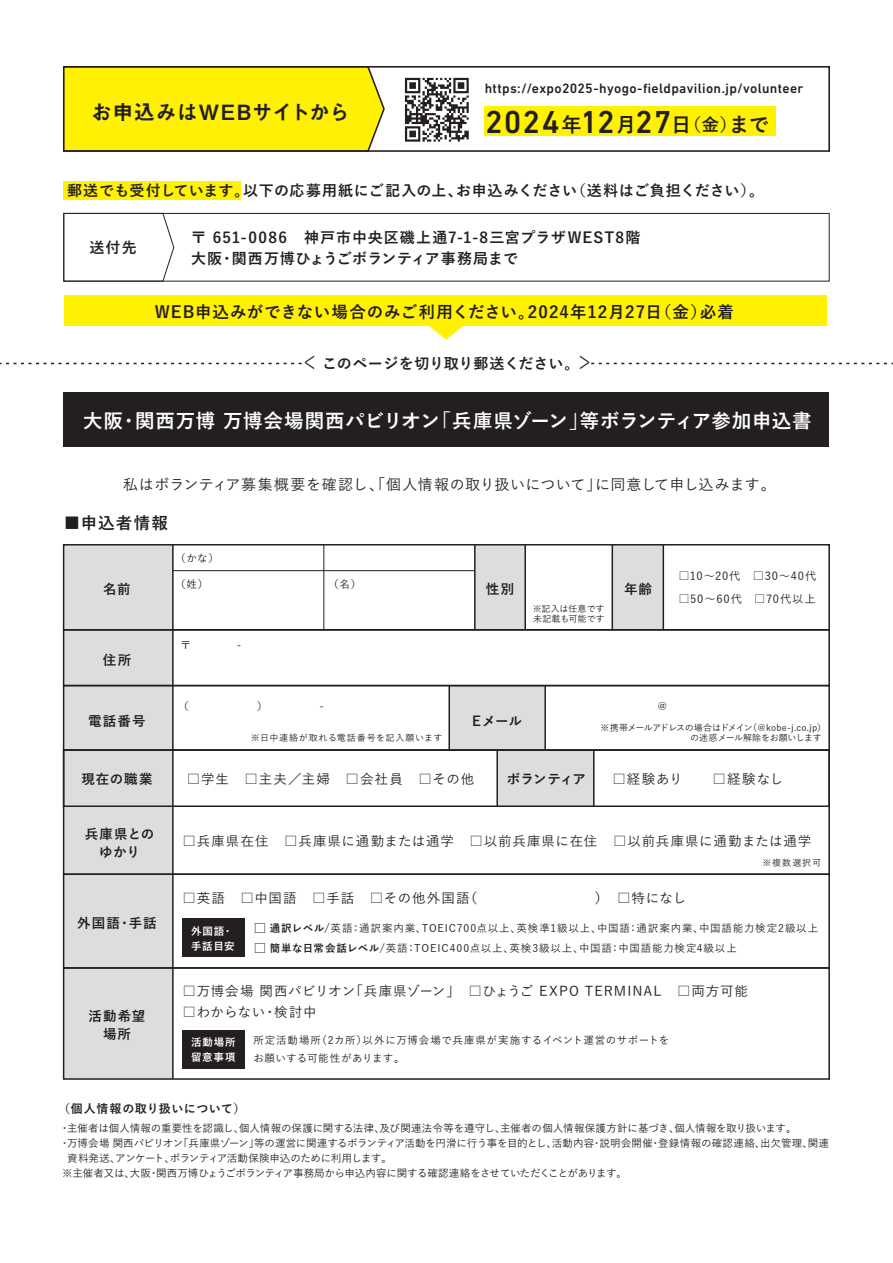
<style>
.page{position:relative;width:893px;height:1263px;background:#fff}
.page>*{position:absolute;margin:0;border:0;box-sizing:border-box;transform-origin:0 0}
.t1{font:500 32.4px "DIN Next LT Pro";letter-spacing:.03em;color:#231f20}
.t2{font:21px "Midashi Go Pro MB31";letter-spacing:.02em;color:#231f20}
.t3{font:700 19.5px "Yu Go";letter-spacing:.02em;color:#fff}
.t4{font:700 16.5px "Yu Go";letter-spacing:.055em;color:#231f20}
.t5{font:700 15px/21px "Yu Go";letter-spacing:.045em;color:#231f20}
.t6{font:700 15px "Yu Go";letter-spacing:.025em;color:#231f20}
.t7{font:500 15px "Yu Go";letter-spacing:.03em;color:#231f20}
.t8{font:700 15px "Yu Go";letter-spacing:-.005em;color:#231f20}
.t9{font:500 13.8px "DIN Next LT Pro";letter-spacing:.025em;color:#231f20}
.t10{font:500 13.5px "Yu Go";letter-spacing:.065em;color:#231f20}
.t11{font:700 13.5px/18px "Yu Go";letter-spacing:.07em;color:#231f20;text-align:center}
.t12{font:500 13.5px "Yu Go";letter-spacing:.085em;color:#231f20}
.t13{font:500 13.5px "Yu Go";letter-spacing:.03em;color:#231f20}
.t14{font:700 13.5px/18px "Yu Go";letter-spacing:.03em;color:#231f20;text-align:center}
.t15{font:700 12px "Yu Go";letter-spacing:.04em;color:#231f20}
.t16{font:500 11.25px "Yu Go";letter-spacing:.075em;color:#231f20}
.t17{font:500 10.5px "Yu Go";letter-spacing:.01em;color:#231f20}
.t18{font:500 10.5px "Yu Go";letter-spacing:-.01em;color:#231f20}
.t19{font:500 10.5px "Yu Go";letter-spacing:.08em;color:#231f20}
.t20{font:500 10.5px "Yu Go";letter-spacing:-.025em;color:#231f20}
.t21{font:500 10.5px/18px "Yu Go";letter-spacing:.06em;color:#231f20}
.t22{font:500 10.5px "Yu Go";letter-spacing:.085em;color:#231f20}
.t23{font:500 10.5px "Yu Go";letter-spacing:-.035em;color:#231f20}
.t24{font:700 10.5px/15px "Yu Go";letter-spacing:.08em;color:#fff}
.t25{font:500 9px/10.5px "Yu Go";letter-spacing:-.04em;color:#231f20}
.t26{font:500 9px/10.5px "Yu Go";letter-spacing:.01em;color:#231f20}
.t27{font:500 9px "Yu Go";letter-spacing:.07em;color:#231f20}
.s1{font-family:"Yu Go";font-weight:700;font-size:20.25px}
.s2{font-family:"Yu Go";font-weight:700;font-size:17.25px}
.s3{font-size:22.5px}
.s4{font-weight:700;font-size:13.2px}
.s5{font-weight:700}
</style>
<div class="page">
<svg style="left:429px;top:326px;width:34px;height:14px"></svg>
<div style="left:64px;top:295px;width:763px;height:31px;background:#fff101"></div>
<div style="left:63px;top:66px;width:767px;height:86px;background:#fff;border:2px solid #231f20"></div>
<svg style="left:63px;top:66px;width:323px;height:86px;background:#f3e609"></svg>
<div style="left:485px;top:106px;width:291px;height:30px;background:#fff101"></div>
<svg style="left:0;top:363px;width:893px;height:1px"></svg>
<div style="left:306px;top:355px;width:285px;height:18px;background:#fff"></div>
<div style="left:64px;top:181px;width:177px;height:19px;background:#fff101"></div>
<div style="left:63px;top:213px;width:767px;height:68px;background:#fff;border:1px solid #231f20"></div>
<svg style="left:63px;top:213px;width:112px;height:69px"></svg>
<div style="left:64px;top:392px;width:765px;height:55px;background:#231f20"></div>
<div style="left:475px;top:545px;width:50px;height:85px;background:#dcdddf"></div>
<div style="left:612px;top:545px;width:51px;height:85px;background:#dcdddf"></div>
<div style="left:183px;top:919px;width:62px;height:38px;background:#231f20"></div>
<div style="left:64px;top:545px;width:109px;height:534px;background:#dcdddf"></div>
<div style="left:183px;top:1030px;width:62px;height:38px;background:#231f20"></div>
<div style="left:449px;top:686px;width:96px;height:65px;background:#dcdddf"></div>
<div style="left:498px;top:749px;width:96px;height:57px;background:#dcdddf"></div>
<hr style="left:323px;top:545px;width:1px;height:85px;background:#231f20">
<div style="left:63px;top:544px;width:767px;height:86px;border:2px solid #231f20"></div>
<div style="left:63px;top:629px;width:767px;height:57px;border:2px solid #231f20"></div>
<div style="left:63px;top:685px;width:767px;height:66px;border:2px solid #231f20"></div>
<div style="left:63px;top:749px;width:767px;height:58px;border:2px solid #231f20"></div>
<div style="left:63px;top:749px;width:767px;height:126px;border:2px solid #231f20"></div>
<div style="left:63px;top:873px;width:767px;height:96px;border:2px solid #231f20"></div>
<div style="left:63px;top:967px;width:767px;height:113px;border:2px solid #231f20"></div>
<hr style="left:474px;top:545px;width:2px;height:85px;background:#231f20">
<hr style="left:524px;top:545px;width:2px;height:85px;background:#231f20">
<hr style="left:448px;top:685px;width:2px;height:66px;background:#231f20">
<hr style="left:544px;top:685px;width:2px;height:66px;background:#231f20">
<hr style="left:611px;top:545px;width:2px;height:85px;background:#231f20">
<hr style="left:663px;top:545px;width:1px;height:85px;background:#231f20">
<hr style="left:172px;top:545px;width:2px;height:534px;background:#231f20">
<hr style="left:173px;top:570px;width:302px;height:1px;background:#231f20">
<svg style="left:405px;top:78px;width:64px;height:64px"></svg>
<hr style="left:496px;top:749px;width:2px;height:57px;background:#231f20">
<hr style="left:593px;top:749px;width:2px;height:57px;background:#231f20">
<h2 class="t2" style="left:91px;top:95px;width:261px">お申込みはWEBサイトから</h2>
<p class="t9" style="left:485px;top:80px;width:320px">https://expo2025-hyogo-fieldpavilion.jp/volunteer</p>
<h1 class="t1" style="left:485px;top:103px;width:285px">2024<span class="s1">年</span>12<span class="s1">月</span>27<span class="s1">日</span><span class="s2">（金）</span><span class="s1">まで</span></h1>
<p class="t6" style="left:67px;top:182px;width:698px">郵送でも受付しています。以下の応募用紙にご記入の上、お申込みください（送料はご負担ください）。</p>
<p class="t5" style="left:89px;top:237px;width:49px">送付先</p>
<p class="t5" style="left:191px;top:227px;width:451px">〒 651-0086　神戸市中央区磯上通7-1-8三宮プラザWEST8階大阪・関西万博ひょうごボランティア事務局まで</p>
<p class="t4" style="left:155px;top:302px;width:581px">WEB申込みができない場合のみご利用ください。2024年12月27日（金）必着</p>
<p class="t8" style="left:302px;top:355px;width:291px"><span class="s3">＜</span>このページを切り取り郵送ください。<span class="s3">＞</span></p>
<h3 class="t3" style="left:83px;top:410px;width:730px">大阪・関西万博 万博会場関西パビリオン「兵庫県ゾーン」等ボランティア参加申込書</h3>
<p class="t7" style="left:123px;top:471px;width:654px">私はボランティア募集概要を確認し、「個人情報の取り扱いについて」に同意して申し込みます。</p>
<p class="t4" style="left:64px;top:514px;width:106px">■申込者情報</p>
<p class="t17" style="left:175px;top:549px;width:45px">（かな）</p>
<p class="t17" style="left:175px;top:574px;width:35px">（姓）</p>
<p class="t17" style="left:328px;top:574px;width:35px">（名）</p>
<p class="t11" style="left:103px;top:580px;width:29px">名前</p>
<p class="t11" style="left:486px;top:580px;width:30px">性別</p>
<p class="t11" style="left:103px;top:651px;width:30px">住所</p>
<p class="t17" style="left:180px;top:635px;width:12px">〒</p>
<p class="t17" style="left:237px;top:635px;width:6px">-</p>
<p class="t26" style="left:533px;top:602px;width:73px">※記入は任意です未記載も可能です</p>
<p class="t11" style="left:624px;top:580px;width:29px">年齢</p>
<p class="t16" style="left:678px;top:566px;width:139px">□10～20代 □30～40代</p>
<p class="t16" style="left:678px;top:588px;width:139px">□50～60代 □70代以上</p>
<p class="t17" style="left:658px;top:696px;width:11px">@</p>
<p class="t11" style="left:88px;top:712px;width:59px">電話番号</p>
<p class="t11" style="left:81px;top:770px;width:73px">現在の職業</p>
<p class="t14" style="left:85px;top:825px;width:71px">兵庫県とのゆかり</p>
<p class="t11" style="left:77px;top:915px;width:81px">外国語・手話</p>
<p class="t11" style="left:89px;top:1008px;width:58px">活動希望場所</p>
<p class="t11" style="left:472px;top:712px;width:51px">Eメール</p>
<p class="t27" style="left:251px;top:730px;width:193px">※日中連絡が取れる電話番号を記入願います</p>
<p class="t25" style="left:690px;top:721px;width:138px;text-indent:-90px">※携帯メールアドレスの場合はドメイン（＠kobe-j.co.jp）の迷惑メール解除をお願いします</p>
<p class="t11" style="left:507px;top:770px;width:81px">ボランティア</p>
<p class="t12" style="left:187px;top:767px;width:289px">□学生　□主夫／主婦　□会社員　□その他</p>
<p class="t10" style="left:612px;top:767px;width:72px">□経験あり</p>
<p class="t10" style="left:713px;top:767px;width:72px">□経験なし</p>
<p class="t10" style="left:182px;top:828px;width:631px">□兵庫県在住 □兵庫県に通勤または通学　□以前兵庫県に在住　□以前兵庫県に通勤または通学</p>
<p class="t10" style="left:182px;top:886px;width:340px">□英語 □中国語 □手話 □その他外国語（　　　</p>
<p class="t10" style="left:595px;top:886px;width:93px">） □特になし</p>
<p class="t26" style="left:763px;top:856px;width:60px">※複数選択可</p>
<p class="t24" style="left:191px;top:923px;width:45px">外国語・手話目安</p>
<p class="t19" style="left:253px;top:918px;width:566px"><span class="s4">□</span> <span class="s5">通訳レベル/</span>英語：通訳案内業、TOEIC700点以上、英検準1級以上、中国語：通訳案内業、中国語能力検定2級以上</p>
<p class="t22" style="left:253px;top:938px;width:485px"><span class="s4">□</span> <span class="s5">簡単な日常会話レベル</span>/英語：TOEIC400点以上、英検3級以上、中国語：中国語能力検定4級以上</p>
<p class="t10" style="left:182px;top:979px;width:567px">□万博会場 関西パビリオン「兵庫県ゾーン」 □ひょうご EXPO TERMINAL □両方可能</p>
<p class="t13" style="left:182px;top:1000px;width:136px">□わからない・検討中</p>
<p class="t24" style="left:191px;top:1035px;width:46px">活動場所留意事項</p>
<p class="t21" style="left:253px;top:1030px;width:418px">所定活動場所（2カ所）以外に万博会場で兵庫県が実施するイベント運営のサポートをお願いする可能性があります。</p>
<p class="t15" style="left:58px;top:1102px;width:189px">（個人情報の取り扱いについて）</p>
<p class="t18" style="left:59px;top:1118px;width:739px">・主催者は個人情報の重要性を認識し、個人情報の保護に関する法律、及び関連法令等を遵守し、主催者の個人情報保護方針に基づき、個人情報を取り扱います。</p>
<p class="t17" style="left:59px;top:1133px;width:771px">・万博会場 関西パビリオン「兵庫県ゾーン」等の運営に関連するボランティア活動を円滑に行う事を目的とし、活動内容・説明会開催・登録情報の確認連絡、出欠管理、関連</p>
<p class="t23" style="left:67px;top:1148px;width:326px">資料発送、アンケート、ボランティア活動保険申込のために利用します。</p>
<p class="t20" style="left:62px;top:1163px;width:567px">※主催者又は、大阪・関西万博ひょうごボランティア事務局から申込内容に関する確認連絡をさせていただくことがあります。</p>
</div>
